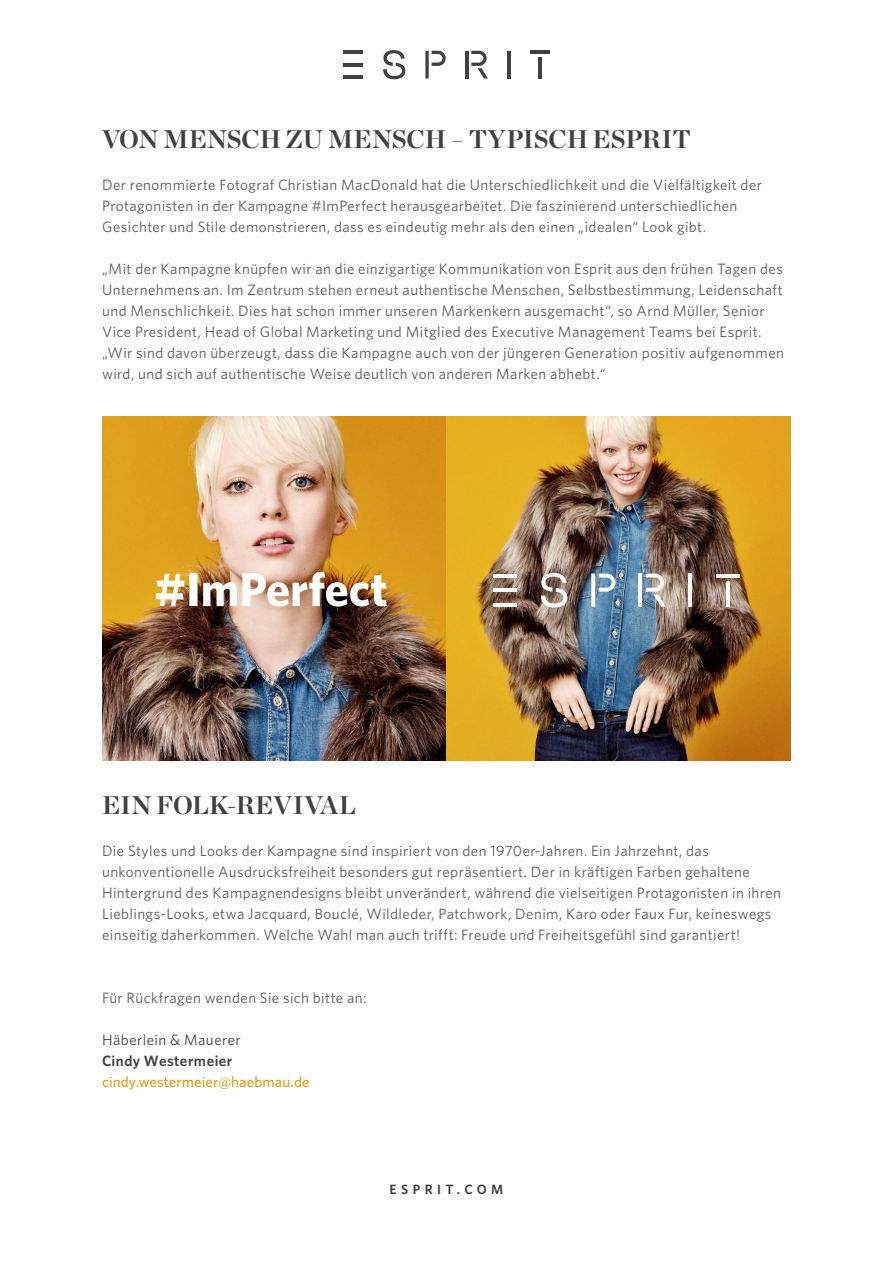
<style>
.page{position:relative;width:893px;height:1263px;background:#fff}
.page>*{position:absolute;margin:0;border:0;box-sizing:border-box;transform-origin:0 0}
.t1{font:700 25.5px "Chronicle Display";letter-spacing:.005em;color:#414042}
.t2{font:15px/21px "Whitney";letter-spacing:.03em;color:#58595b}
.t3{font:500 15px "Whitney";letter-spacing:.005em;color:#dda01c}
.t4{font:15px "Whitney";letter-spacing:.03em;color:#414042}
.t5{font:600 15px "Whitney";color:#414042}
.t6{font:600 13.5px "Whitney";letter-spacing:.33em;color:#414042}
</style>
<div class="page">
<svg style="left:383px;top:50px;width:22px;height:29px"></svg>
<svg style="left:471px;top:51px;width:17px;height:27px"></svg>
<hr style="left:465px;top:51px;width:3px;height:27px;background:#414042">
<svg style="left:432px;top:51px;width:14px;height:15px"></svg>
<svg style="left:425px;top:51px;width:4px;height:27px"></svg>
<hr style="left:539px;top:57px;width:3px;height:21px;background:#414042">
<hr style="left:530px;top:51px;width:20px;height:3px;background:#414042">
<hr style="left:507px;top:51px;width:3px;height:27px;background:#414042">
<hr style="left:343px;top:51px;width:20px;height:3px;background:#414042">
<hr style="left:343px;top:75px;width:20px;height:3px;background:#414042">
<hr style="left:343px;top:63px;width:20px;height:3px;background:#414042">
<img style="left:102px;top:416px;width:689px;height:345px">
<svg style="left:541px;top:573px;width:26px;height:35px"></svg>
<svg style="left:646px;top:573px;width:20px;height:34px"></svg>
<hr style="left:638px;top:574px;width:4px;height:33px;background:#fff">
<svg style="left:599px;top:573px;width:16px;height:19px"></svg>
<svg style="left:591px;top:574px;width:4px;height:33px"></svg>
<hr style="left:726px;top:581px;width:4px;height:26px;background:#fff">
<hr style="left:716px;top:574px;width:24px;height:3px;background:#fff">
<hr style="left:688px;top:574px;width:4px;height:33px;background:#fff">
<hr style="left:493px;top:574px;width:23px;height:3px;background:#fff">
<hr style="left:493px;top:603px;width:23px;height:4px;background:#fff">
<hr style="left:493px;top:588px;width:23px;height:4px;background:#fff">
<img style="left:156px;top:572px;width:231px;height:34px">
<h1 class="t1" style="left:102px;top:118px;width:105px">VON MENS</h1>
<h1 class="t1" style="left:242px;top:118px;width:131px">CH ZU MENS</h1>
<h1 class="t1" style="left:407px;top:118px;width:221px">CH – TYPISCH ESPRIT</h1>
<p class="t2" style="left:102px;top:174px;width:661px">Der renommierte Fotograf Christian MacDonald hat die Unterschiedlichkeit und die Vielfältigkeit der<br>Protagonisten in der Kampagne #ImPerfect herausgearbeitet. Die faszinierend unterschiedlichen<br>Gesichter und Stile demonstrieren, dass es eindeutig mehr als den einen „idealen“ Look gibt.</p>
<p class="t2" style="left:102px;top:258px;width:683px">„Mit der Kampagne knüpfen wir an die einzigartige Kommunikation von Esprit aus den frühen Tagen des Unternehmens an. Im Zentrum stehen erneut authentische Menschen, Selbstbestimmung, Leidenschaft und Menschlichkeit. Dies hat schon immer unseren Markenkern ausgemacht“, so Arnd Müller, Senior Vice President, Head of Global Marketing und Mitglied des Executive Management Teams bei Esprit. „Wir sind davon überzeugt, dass die Kampagne auch von der jüngeren Generation positiv aufgenommen wird, und sich auf authentische Weise deutlich von anderen Marken abhebt.“</p>
<h1 class="t1" style="left:102px;top:784px;width:171px">EIN FOLK-REVIVA</h1>
<h1 class="t1" style="left:339px;top:784px;width:18px">L</h1>
<p class="t2" style="left:102px;top:840px;width:680px">Die Styles und Looks der Kampagne sind inspiriert von den 1970er-Jahren. Ein Jahrzehnt, das unkonventionelle Ausdrucksfreiheit besonders gut repräsentiert. Der in kräftigen Farben gehaltene Hintergrund des Kampagnendesigns bleibt unverändert, während die vielseitigen Protagonisten in ihren Lieblings-Looks, etwa Jacquard, Bouclé, Wildleder, Patchwork, Denim, Karo oder Faux Fur, keineswegs einseitig daherkommen. Welche Wahl man auch trifft: Freude und Freiheitsgefühl sind garantiert!</p>
<p class="t2" style="left:102px;top:987px;width:266px">Für Rückfragen wenden Sie sich bitte an:</p>
<p class="t4" style="left:102px;top:1031px;width:140px">Häberlein &amp; Mauerer</p>
<p class="t5" style="left:102px;top:1051px;width:132px">Cindy Westermeier</p>
<p class="t3" style="left:102px;top:1072px;width:209px">cindy.westermeier@haebmau.de</p>
<p class="t6" style="left:390px;top:1180px;width:115px">esprit.com</p>
</div>
